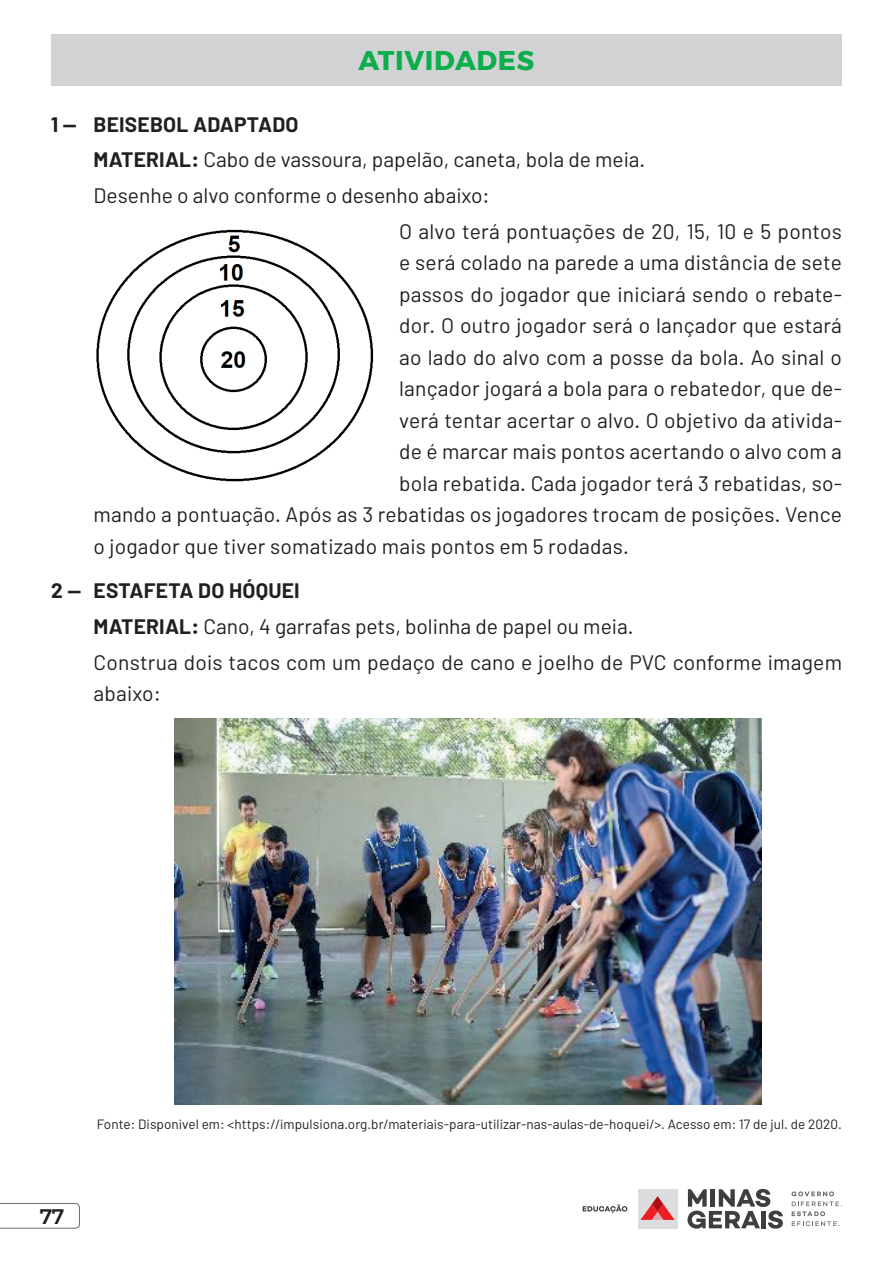
<style>
.page{position:relative;width:893px;height:1263px;background:#fff}
.page>*{position:absolute;margin:0;border:0;box-sizing:border-box;transform-origin:0 0}
.t1{font:700 27px "Montserrat";letter-spacing:.025em;color:#0cae4c}
.t2{font:21px/35.7px "Barlow";letter-spacing:.01em;color:#231f20}
.t3{font:700 21px "Barlow";letter-spacing:.01em;color:#231f20}
.t4{font:500 21px "Montserrat";color:#231f20}
.t5{font:13.5px "Barlow";letter-spacing:.005em;color:#231f20}
.s1{font-weight:700}
</style>
<div class="page">
<svg style="left:0;top:1203px;width:80px;height:26px"></svg>
<div style="left:638px;top:1189px;width:39px;height:39px;background:#dcdddf"></div>
<svg style="left:640px;top:1196px;width:35px;height:24px"></svg>
<svg style="left:687px;top:1189px;width:96px;height:40px"></svg>
<svg style="left:791px;top:1191px;width:51px;height:35px"></svg>
<svg style="left:583px;top:1204px;width:44px;height:9px"></svg>
<img style="left:174px;top:718px;width:587px;height:386px">
<img style="left:96px;top:229px;width:278px;height:253px">
<div style="left:51px;top:34px;width:791px;height:51px;background:#d1d2d4"></div>
<p class="t1" style="left:358px;top:39px;width:176px">ATIVIDADES</p>
<p class="t3" style="left:51px;top:111px;width:249px">1 — BEISEBOL ADAPTADO</p>
<p class="t2" style="left:94px;top:141px;width:553px"><span class="s1">MATERIAL:</span> Cabo de vassoura, papelão, caneta, bola de meia.</p>
<p class="t2" style="left:94px;top:177px;width:398px">Desenhe o alvo conforme o desenho abaixo:</p>
<p class="t2" style="left:399px;top:213px;width:444px">O alvo terá pontuações de 20, 15, 10 e 5 pontos</p>
<p class="t2" style="left:399px;top:244px;width:444px">e será colado na parede a uma distância de sete</p>
<p class="t2" style="left:399px;top:276px;width:444px">passos do jogador que iniciará sendo o rebate-</p>
<p class="t2" style="left:399px;top:307px;width:444px">dor. O outro jogador será o lançador que estará</p>
<p class="t2" style="left:399px;top:339px;width:444px">ao lado do alvo com a posse da bola. Ao sinal o</p>
<p class="t2" style="left:399px;top:370px;width:444px">lançador jogará a bola para o rebatedor, que de-</p>
<p class="t2" style="left:399px;top:402px;width:444px">verá tentar acertar o alvo. O objetivo da ativida-</p>
<p class="t2" style="left:399px;top:433px;width:444px">de é marcar mais pontos acertando o alvo com a</p>
<p class="t2" style="left:399px;top:465px;width:444px">bola rebatida. Cada jogador terá 3 rebatidas, so-</p>
<p class="t2" style="left:94px;top:496px;width:750px">mando a pontuação. Após as 3 rebatidas os jogadores trocam de posições. Vence</p>
<p class="t2" style="left:94px;top:528px;width:537px">o jogador que tiver somatizado mais pontos em 5 rodadas.</p>
<p class="t2" style="left:94px;top:572px;width:750px;text-indent:-43px"><span class="s1">2 — ESTAFETA DO HÓQUEI<br>MATERIAL:</span> Cano, 4 garrafas pets, bolinha de papel ou meia.<br>Construa dois tacos com um pedaço de cano e joelho de PVC conforme imagem</p>
<p class="t2" style="left:94px;top:675px;width:69px">abaixo:</p>
<p class="t4" style="left:40px;top:1200px;width:26px">77</p>
<p class="t5" style="left:97px;top:1116px;width:747px">Fonte: Disponivel em: &lt;https://impulsiona.org.br/materiais-para-utilizar-nas-aulas-de-hoquei/&gt;. Acesso em: 17 de jul. de 2020.</p>
</div>
